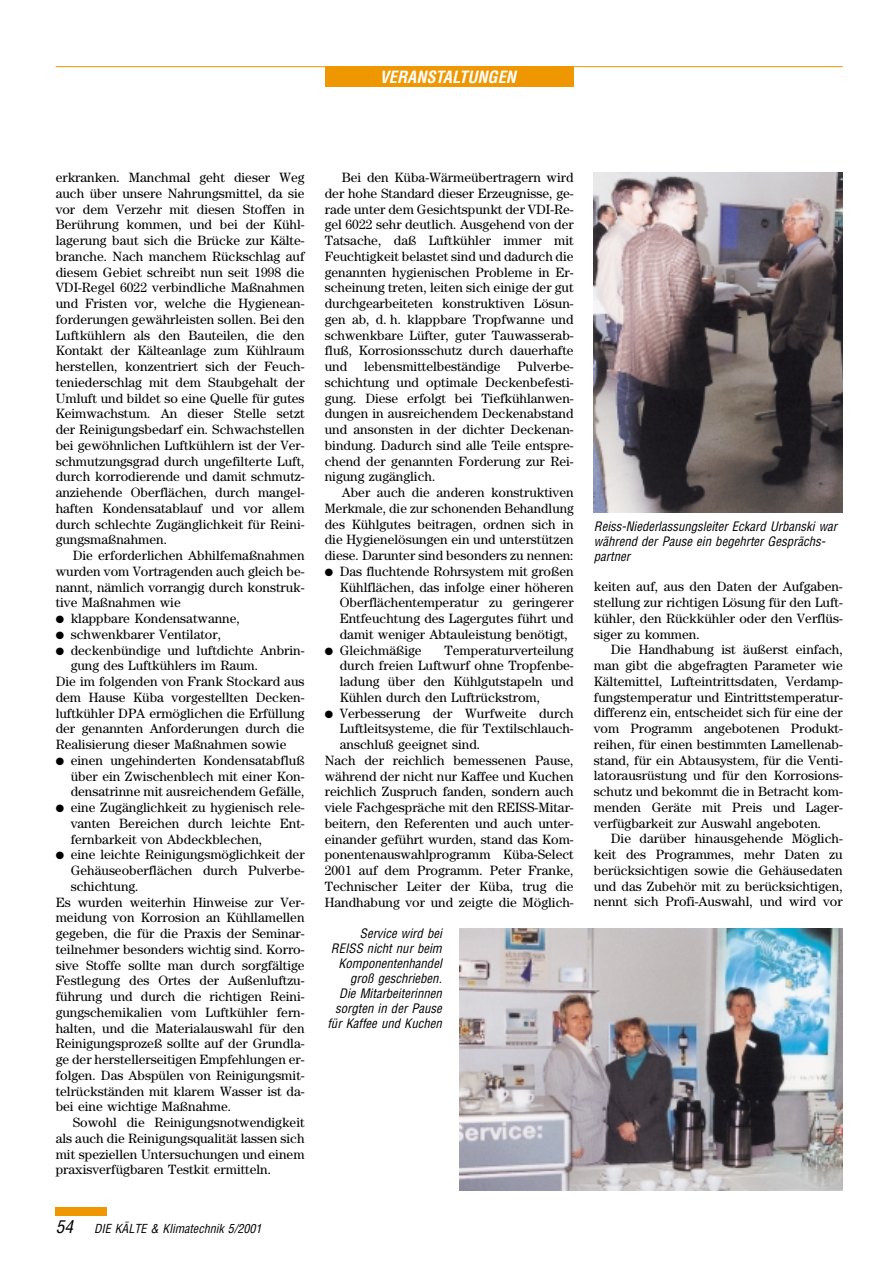
<style>
.page{position:relative;width:893px;height:1263px;background:#fff}
.page>*{position:absolute;margin:0;border:0;box-sizing:border-box;transform-origin:0 0}
.t1{font:italic 700 condensed 16.5px "Helvetica";color:#fff}
.t2{font:13.5px/15.8px "Century";color:#000;text-align:justify}
.t3{font:italic condensed 12.75px/15px "Helvetica";color:#000;text-align:right}
.t4{font:italic condensed 12.15px "Helvetica";color:#000}
.s1{font-size:17.25px}
</style>
<div class="page">
<div style="left:56px;top:1208px;width:51px;height:8px;background:#ee9700"></div>
<div style="left:325px;top:67px;width:248px;height:20px;background:#ee9700"></div>
<hr style="left:56px;top:66px;width:786px;height:1px;background:#ee9700">
<img style="left:460px;top:928px;width:382px;height:263px">
<img style="left:594px;top:173px;width:248px;height:340px">
<p class="t1" style="left:379px;top:71px;width:138px">VERANSTALTUNGEN</p>
<p class="t2" style="left:56px;top:171px;width:250px">erkranken. Manchmal geht dieser Weg auch über unsere Nahrungsmittel, da sie vor dem Verzehr mit diesen Stoffen in Berührung kommen, und bei der Kühl&shy;lagerung baut sich die Brücke zur Kälte&shy;branche. Nach manchem Rückschlag auf diesem Gebiet schreibt nun seit 1998 die VDI-Regel 6022 verbindliche Maßnahmen und Fristen vor, welche die Hygienean&shy;forderungen gewährleisten sollen. Bei den Luftkühlern als den Bauteilen, die den Kontakt der Kälteanlage zum Kühlraum herstellen, konzentriert sich der Feuch&shy;teniederschlag mit dem Staubgehalt der Umluft und bildet so eine Quelle für gutes Keimwachstum. An dieser Stelle setzt der Reinigungsbedarf ein. Schwachstellen bei gewöhnlichen Luftkühlern ist der Ver&shy;schmutzungsgrad durch ungefilterte Luft, durch korrodierende und damit schmutz&shy;anziehende Oberflächen, durch mangel&shy;haften Kondensatablauf und vor allem durch schlechte Zugänglichkeit für Reini&shy;gungsmaßnahmen.</p>
<p class="t2" style="left:56px;top:549px;width:250px;text-indent:17px">Die erforderlichen Abhilfemaßnahmen wurden vom Vortragenden auch gleich be&shy;nannt, nämlich vorrangig durch konstruk&shy;tive Maßnahmen wie</p>
<p class="t2" style="left:56px;top:612px;width:186px">● klappbare Kondensatwanne,</p>
<p class="t2" style="left:56px;top:628px;width:167px">● schwenkbarer Ventilator,</p>
<p class="t2" style="left:56px;top:643px;width:250px">● deckenbündige und luftdichte Anbrin-</p>
<p class="t2" style="left:71px;top:659px;width:189px">gung des Luftkühlers im Raum.</p>
<p class="t2" style="left:56px;top:675px;width:250px">Die im folgenden von Frank Stockard aus</p>
<p class="t2" style="left:56px;top:691px;width:250px">dem Hause Küba vorgestellten Decken-</p>
<p class="t2" style="left:56px;top:706px;width:250px">luftkühler DPA ermöglichen die Erfüllung</p>
<p class="t2" style="left:56px;top:722px;width:250px">der genannten Anforderungen durch die</p>
<p class="t2" style="left:56px;top:738px;width:232px">Realisierung dieser Maßnahmen sowie</p>
<p class="t2" style="left:71px;top:754px;width:235px;text-indent:-15px">● einen ungehinderten Kondensatabfluß über ein Zwischenblech mit einer Kon&shy;densatrinne mit ausreichendem Gefälle,</p>
<p class="t2" style="left:71px;top:801px;width:235px;text-indent:-15px">● eine Zugänglichkeit zu hygienisch rele&shy;vanten Bereichen durch leichte Ent&shy;fernbarkeit von Abdeckblechen,</p>
<p class="t2" style="left:56px;top:848px;width:250px">● eine leichte Reinigungsmöglichkeit der</p>
<p class="t2" style="left:71px;top:864px;width:235px">Gehäuseoberflächen durch Pulverbe-</p>
<p class="t2" style="left:71px;top:880px;width:69px">schichtung.</p>
<p class="t2" style="left:56px;top:895px;width:250px">Es wurden weiterhin Hinweise zur Ver-</p>
<p class="t2" style="left:56px;top:911px;width:250px">meidung von Korrosion an Kühllamellen</p>
<p class="t2" style="left:56px;top:927px;width:250px">gegeben, die für die Praxis der Seminar-</p>
<p class="t2" style="left:56px;top:943px;width:250px">teilnehmer besonders wichtig sind. Korro-</p>
<p class="t2" style="left:56px;top:958px;width:250px">sive Stoffe sollte man durch sorgfältige</p>
<p class="t2" style="left:56px;top:974px;width:250px">Festlegung des Ortes der Außenluftzu-</p>
<p class="t2" style="left:56px;top:990px;width:250px">führung und durch die richtigen Reini-</p>
<p class="t2" style="left:56px;top:1006px;width:250px">gungschemikalien vom Luftkühler fern-</p>
<p class="t2" style="left:56px;top:1021px;width:250px">halten, und die Materialauswahl für den</p>
<p class="t2" style="left:56px;top:1037px;width:250px">Reinigungsprozeß sollte auf der Grundla-</p>
<p class="t2" style="left:56px;top:1053px;width:250px">ge der herstellerseitigen Empfehlungen er-</p>
<p class="t2" style="left:56px;top:1069px;width:250px">folgen. Das Abspülen von Reinigungsmit-</p>
<p class="t2" style="left:56px;top:1084px;width:250px">telrückständen mit klarem Wasser ist da-</p>
<p class="t2" style="left:56px;top:1100px;width:177px">bei eine wichtige Maßnahme.</p>
<p class="t2" style="left:73px;top:1116px;width:233px">Sowohl die Reinigungsnotwendigkeit</p>
<p class="t2" style="left:56px;top:1132px;width:250px">als auch die Reinigungsqualität lassen sich</p>
<p class="t2" style="left:56px;top:1147px;width:250px">mit speziellen Untersuchungen und einem</p>
<p class="t2" style="left:56px;top:1163px;width:217px">praxisverfügbaren Testkit ermitteln.</p>
<p class="t4" style="left:56px;top:1224px;width:207px"><span class="s1">54</span> DIE KÄLTE &amp; Klimatechnik 5/2001</p>
<p class="t2" style="left:325px;top:171px;width:250px;text-indent:17px">Bei den Küba-Wärmeübertragern wird der hohe Standard dieser Erzeugnisse, ge&shy;rade unter dem Gesichtspunkt der VDI-Re&shy;gel 6022 sehr deutlich. Ausgehend von der Tatsache, daß Luftkühler immer mit Feuchtigkeit belastet sind und dadurch die genannten hygienischen Probleme in Er&shy;scheinung treten, leiten sich einige der gut durchgearbeiteten konstruktiven Lösun&shy;gen ab, d. h. klappbare Tropfwanne und schwenkbare Lüfter, guter Tauwasserab&shy;fluß, Korrosionsschutz durch dauerhafte und lebensmittelbeständige Pulverbe&shy;schichtung und optimale Deckenbefesti&shy;gung. Diese erfolgt bei Tiefkühlanwen&shy;dungen in ausreichendem Deckenabstand und ansonsten in der dichter Deckenan&shy;bindung. Dadurch sind alle Teile entspre&shy;chend der genannten Forderung zur Rei&shy;nigung zugänglich.</p>
<p class="t2" style="left:325px;top:486px;width:250px;text-indent:17px">Aber auch die anderen konstruktiven Merkmale, die zur schonenden Behandlung des Kühlgutes beitragen, ordnen sich in die Hygienelösungen ein und unterstützen diese. Darunter sind besonders zu nennen:</p>
<p class="t2" style="left:340px;top:565px;width:235px;text-indent:-15px">● Das fluchtende Rohrsystem mit großen Kühlflächen, das infolge einer höheren Oberflächentemperatur zu geringerer Entfeuchtung des Lagergutes führt und damit weniger Abtauleistung benötigt,</p>
<p class="t2" style="left:325px;top:643px;width:98px">● Gleichmäßige</p>
<p class="t2" style="left:340px;top:643px;width:235px;text-indent:105px">Temperaturverteilung durch freien Luftwurf ohne Tropfenbe&shy;ladung über den Kühlgutstapeln und Kühlen durch den Luftrückstrom,</p>
<p class="t2" style="left:325px;top:706px;width:250px">● Verbesserung der Wurfweite durch</p>
<p class="t2" style="left:340px;top:722px;width:235px">Luftleitsysteme, die für Textilschlauch-</p>
<p class="t2" style="left:340px;top:738px;width:142px">anschluß geeignet sind.</p>
<p class="t2" style="left:325px;top:754px;width:250px">Nach der reichlich bemessenen Pause,</p>
<p class="t2" style="left:325px;top:769px;width:250px">während der nicht nur Kaffee und Kuchen</p>
<p class="t2" style="left:325px;top:785px;width:250px">reichlich Zuspruch fanden, sondern auch</p>
<p class="t2" style="left:325px;top:801px;width:250px">viele Fachgespräche mit den REISS-Mitar-</p>
<p class="t2" style="left:325px;top:817px;width:250px">beitern, den Referenten und auch unter-</p>
<p class="t2" style="left:325px;top:832px;width:250px">einander geführt wurden, stand das Kom-</p>
<p class="t2" style="left:325px;top:848px;width:250px">ponentenauswahlprogramm Küba-Select</p>
<p class="t2" style="left:325px;top:864px;width:250px">2001 auf dem Programm. Peter Franke,</p>
<p class="t2" style="left:325px;top:880px;width:250px">Technischer Leiter der Küba, trug die</p>
<p class="t2" style="left:325px;top:895px;width:250px">Handhabung vor und zeigte die Möglich-</p>
<p class="t3" style="left:327px;top:927px;width:116px">Service wird bei<br>REISS nicht nur beim<br>Komponentenhandel groß geschrieben.<br>Die Mitarbeiterinnen sorgten in der Pause für Kaffee und Kuchen</p>
<p class="t3" style="left:594px;top:520px;width:245px;text-align:left">Reiss-Niederlassungsleiter Eckard Urbanski war während der Pause ein begehrter Gesprächs&shy;partner</p>
<p class="t2" style="left:594px;top:580px;width:250px">keiten auf, aus den Daten der Aufgaben&shy;stellung zur richtigen Lösung für den Luft&shy;kühler, den Rückkühler oder den Verflüs&shy;siger zu kommen.</p>
<p class="t2" style="left:594px;top:643px;width:250px;text-indent:17px">Die Handhabung ist äußerst einfach, man gibt die abgefragten Parameter wie Kältemittel, Lufteintrittsdaten, Verdamp&shy;fungstemperatur und Eintrittstemperatur&shy;differenz ein, entscheidet sich für eine der vom Programm angebotenen Produkt&shy;reihen, für einen bestimmten Lamellenab&shy;stand, für ein Abtausystem, für die Venti&shy;latorausrüstung und für den Korrosions&shy;schutz und bekommt die in Betracht kom&shy;menden Geräte mit Preis und Lager&shy;verfügbarkeit zur Auswahl angeboten.</p>
<p class="t2" style="left:594px;top:832px;width:250px;text-indent:17px">Die darüber hinausgehende Möglich&shy;keit des Programmes, mehr Daten zu berücksichtigen sowie die Gehäusedaten und das Zubehör mit zu berücksichtigen, nennt sich Profi-Auswahl, und wird vor</p>
</div>
